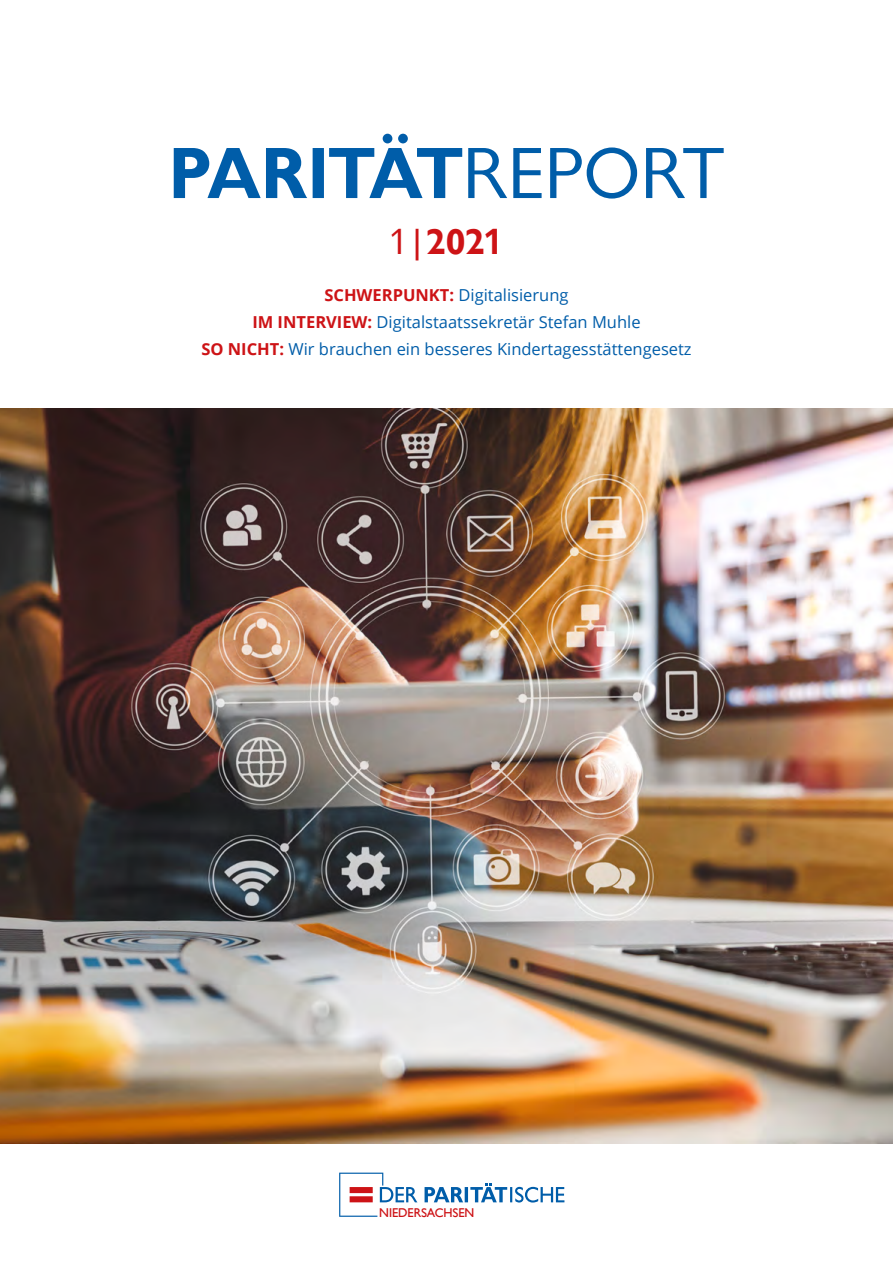
<style>
.page{position:relative;width:893px;height:1263px;background:#fff}
.page>*{position:absolute;margin:0;border:0;box-sizing:border-box;transform-origin:0 0}
.t1{font:700 37.5px "Chantilly";color:#cd1316}
.t2{font:16.5px/27px "Open Sans";color:#005da9;text-align:center}
.t3{font:500 13.05px "Chantilly";letter-spacing:-.01em;color:#cd1316}
.s1{font-weight:400}
.s2{font-weight:700;color:#cd1316}
</style>
<div class="page">
<svg style="left:339px;top:1172px;width:225px;height:45px"></svg>
<svg style="left:174px;top:134px;width:550px;height:65px"></svg>
<img style="left:0;top:408px;width:893px;height:735px">
<h1 class="t1" style="left:388px;top:220px;width:116px"><span class="s1">1|</span>2021</h1>
<p class="t2" style="left:201px;top:281px;width:492px"><span class="s2">SCHWERPUNKT:</span> Digitalisierung<br><span class="s2">IM INTERVIEW:</span> Digitalstaatssekretär Stefan Muhle<br><span class="s2">SO NICHT:</span> Wir brauchen ein besseres Kindertagesstättengesetz</p>
<p class="t3" style="left:379px;top:1205px;width:97px">NIEDERSACHSEN</p>
</div>
